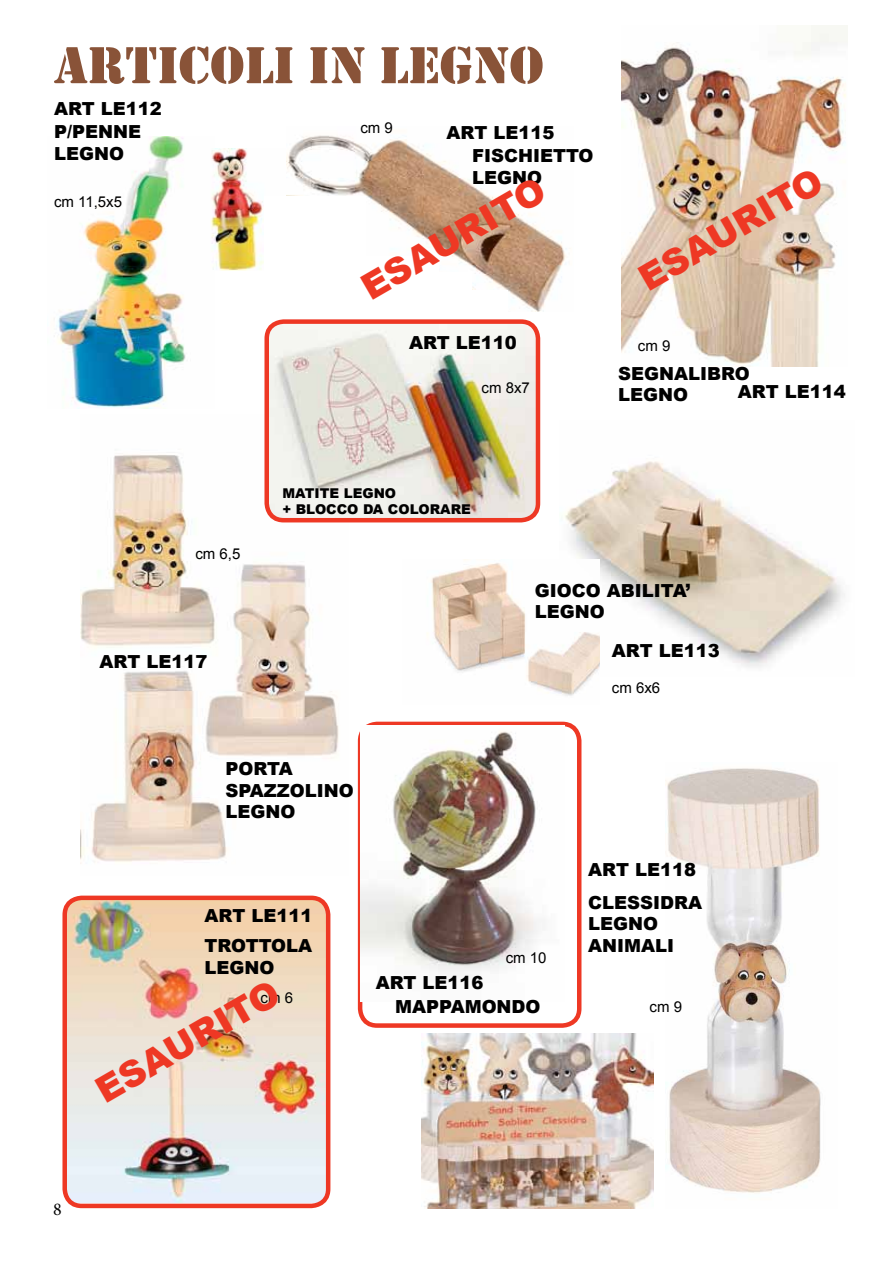
<style>
.page{position:relative;width:893px;height:1263px;background:#fff}
.page>*{position:absolute;margin:0;border:0;box-sizing:border-box;transform-origin:0 0}
.t1{font:54px "Stencil";color:#895338}
.t2{font:900 36px "Arial";color:#ee3824}
.t3{font:900 18px/21.6px "Arial";color:#000}
.t4{font:18px "Minion Pro";color:#000}
.t5{font:15px "Arial";color:#000}
.t6{font:900 13.5px/16.2px "Arial";color:#000}
</style>
<div class="page">
<div style="left:358px;top:722px;width:223px;height:306px;border:4px solid #ee3824;border-radius:17px"></div>
<img style="left:54px;top:137px;width:132px;height:271px">
<img style="left:210px;top:148px;width:54px;height:122px">
<img style="left:665px;top:768px;width:156px;height:425px">
<img style="left:421px;top:1034px;width:233px;height:174px">
<img style="left:622px;top:25px;width:225px;height:342px">
<img style="left:80px;top:454px;width:268px;height:410px">
<img style="left:286px;top:135px;width:281px;height:177px">
<div style="left:264px;top:196px;width:102px;height:137px;background:#fff"></div>
<div style="left:337px;top:256px;width:102px;height:63px;background:#fff"></div>
<div style="left:371px;top:272px;width:101px;height:64px;background:#fff"></div>
<div style="left:406px;top:290px;width:102px;height:46px;background:#fff"></div>
<img style="left:67px;top:898px;width:261px;height:305px">
<div style="left:62px;top:896px;width:268px;height:312px;border:4px solid #ee3824;border-radius:17px"></div>
<img style="left:267px;top:324px;width:271px;height:196px">
<div style="left:264px;top:319px;width:276px;height:203px;border:4px solid #ee3824;border-radius:17px"></div>
<img style="left:360px;top:725px;width:204px;height:276px">
<img style="left:564px;top:461px;width:281px;height:206px">
<img style="left:427px;top:560px;width:173px;height:136px">
<h1 class="t1" style="left:54px;top:34px;width:491px">ARTICOLI IN LEGNO</h1>
<p class="t3" style="left:54px;top:97px;width:109px">ART LE112</p>
<p class="t3" style="left:54px;top:120px;width:88px">P/PENNE<br>LEGNO</p>
<p class="t5" style="left:54px;top:192px;width:70px">cm 11,5x5</p>
<p class="t5" style="left:195px;top:544px;width:47px">cm 6,5</p>
<p class="t3" style="left:100px;top:650px;width:109px">ART LE117</p>
<p class="t5" style="left:360px;top:117px;width:34px">cm 9</p>
<p class="t3" style="left:446px;top:121px;width:109px">ART LE115</p>
<p class="t3" style="left:472px;top:144px;width:123px">FISCHIETTO<br>LEGNO</p>
<h2 class="t2" style="left:351px;top:267px;width:207px;rotate:-30deg">ESAURITO</h2>
<h2 class="t2" style="left:629px;top:258px;width:207px;rotate:-30deg">ESAURITO</h2>
<p class="t3" style="left:409px;top:331px;width:109px">ART LE110</p>
<p class="t5" style="left:482px;top:377px;width:50px">cm 8x7</p>
<p class="t6" style="left:282px;top:484px;width:190px">MATITE LEGNO<br>+ BLOCCO DA COLORARE</p>
<p class="t5" style="left:638px;top:336px;width:34px">cm 9</p>
<p class="t3" style="left:618px;top:362px;width:133px">SEGNALIBRO<br>LEGNO</p>
<p class="t3" style="left:738px;top:380px;width:109px">ART LE114</p>
<p class="t3" style="left:535px;top:579px;width:157px">GIOCO ABILITA’<br>LEGNO</p>
<p class="t3" style="left:612px;top:639px;width:109px">ART LE113</p>
<p class="t5" style="left:612px;top:677px;width:50px">cm 6x6</p>
<p class="t3" style="left:225px;top:757px;width:130px">PORTA<br>SPAZZOLINO<br>LEGNO</p>
<p class="t3" style="left:205px;top:904px;width:109px">ART LE111</p>
<p class="t3" style="left:205px;top:934px;width:109px">TROTTOLA<br>LEGNO</p>
<h2 class="t2" style="left:86px;top:1070px;width:207px;rotate:-30deg">ESAURITO</h2>
<p class="t5" style="left:260px;top:988px;width:34px">cm 6</p>
<p class="t3" style="left:376px;top:971px;width:109px">ART LE116</p>
<p class="t5" style="left:506px;top:948px;width:42px">cm 10</p>
<p class="t3" style="left:395px;top:995px;width:147px">MAPPAMONDO</p>
<p class="t4" style="left:53px;top:1197px;width:10px">8</p>
<p class="t3" style="left:588px;top:858px;width:109px">ART LE118</p>
<p class="t3" style="left:588px;top:891px;width:116px">CLESSIDRA<br>LEGNO<br>ANIMALI</p>
<p class="t5" style="left:650px;top:997px;width:34px">cm 9</p>
</div>
